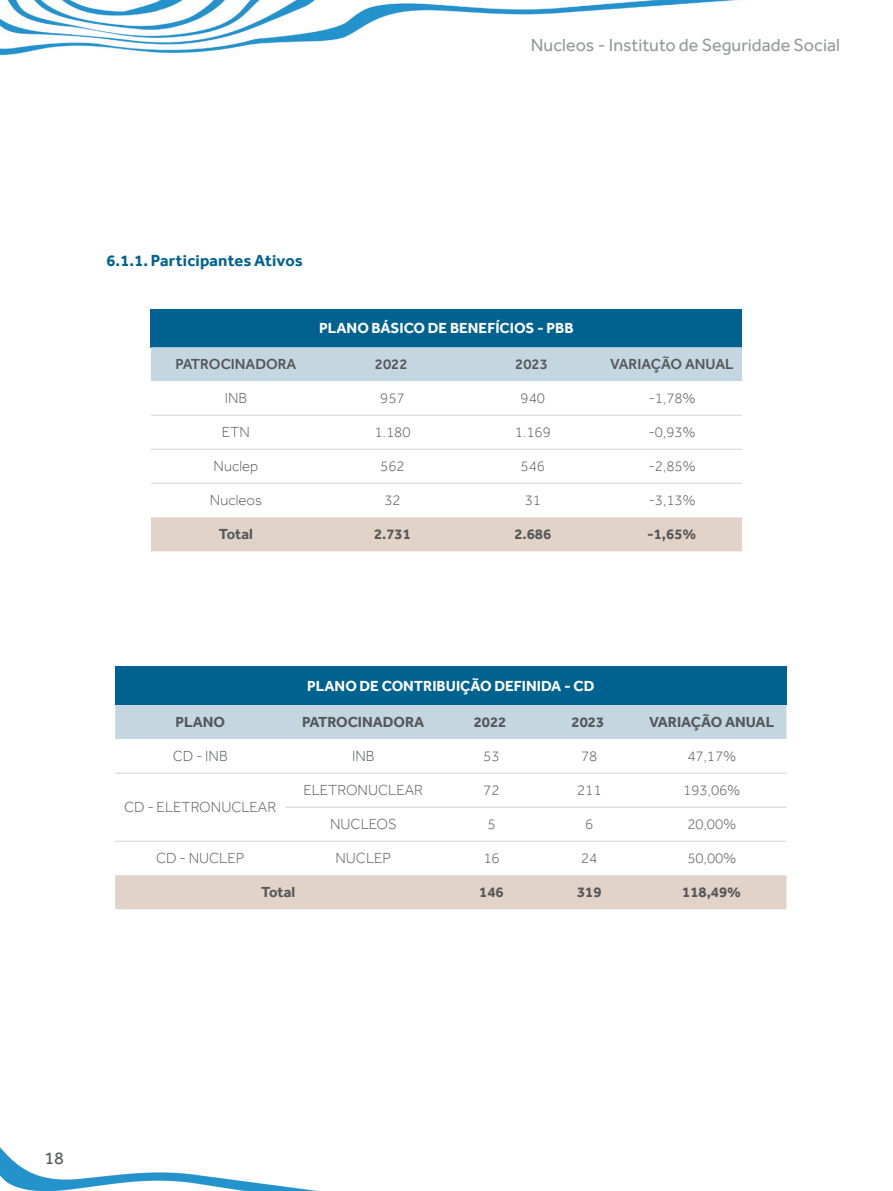
<style>
.page{position:relative;width:893px;height:1191px;background:#fff}
.page>*{position:absolute;margin:0;border:0;box-sizing:border-box;transform-origin:0 0}
.t1{font:18px "Effra";color:#97999c}
.t2{font:18px "Effra";color:#57585a}
.t3{font:700 16.5px "Effra";letter-spacing:.01em;color:#00628f}
.t4{font:300 15px "Effra";color:#57585a}
.t5{font:700 15px "Effra";color:#57585a}
.t6{font:700 15px "Effra";color:#fff}
.t7{font:500 15px "Effra";color:#57585a}
</style>
<div class="page">
<img style="left:0;top:0;width:742px;height:552px">
<img style="left:0;top:1147px;width:318px;height:44px">
<div style="left:151px;top:309px;width:591px;height:38px;background:#00628f"></div>
<div style="left:151px;top:347px;width:591px;height:34px;background:#c4d7e1"></div>
<svg style="left:151px;top:381px;width:591px;height:136px"></svg>
<div style="left:151px;top:517px;width:591px;height:34px;background:#e1d3c7"></div>
<hr style="left:151px;top:415px;width:170px;height:1px;background:#d1d2d4">
<hr style="left:321px;top:415px;width:140px;height:1px;background:#d1d2d4">
<hr style="left:461px;top:415px;width:141px;height:1px;background:#d1d2d4">
<hr style="left:602px;top:415px;width:140px;height:1px;background:#d1d2d4">
<hr style="left:151px;top:449px;width:170px;height:1px;background:#d1d2d4">
<hr style="left:321px;top:449px;width:140px;height:1px;background:#d1d2d4">
<hr style="left:461px;top:449px;width:141px;height:1px;background:#d1d2d4">
<hr style="left:602px;top:449px;width:140px;height:1px;background:#d1d2d4">
<hr style="left:151px;top:483px;width:170px;height:1px;background:#d1d2d4">
<hr style="left:321px;top:483px;width:140px;height:1px;background:#d1d2d4">
<hr style="left:461px;top:483px;width:141px;height:1px;background:#d1d2d4">
<hr style="left:602px;top:483px;width:140px;height:1px;background:#d1d2d4">
<div style="left:115px;top:667px;width:671px;height:38px;background:#00628f"></div>
<div style="left:115px;top:705px;width:671px;height:34px;background:#c4d7e1"></div>
<svg style="left:115px;top:772px;width:671px;height:69px"></svg>
<div style="left:115px;top:875px;width:671px;height:34px;background:#e1d3c7"></div>
<hr style="left:115px;top:773px;width:170px;height:1px;background:#d1d2d4">
<hr style="left:285px;top:773px;width:156px;height:1px;background:#d1d2d4">
<hr style="left:441px;top:773px;width:98px;height:1px;background:#d1d2d4">
<hr style="left:539px;top:773px;width:98px;height:1px;background:#d1d2d4">
<hr style="left:637px;top:773px;width:149px;height:1px;background:#d1d2d4">
<hr style="left:285px;top:807px;width:156px;height:1px;background:#d1d2d4">
<hr style="left:441px;top:807px;width:98px;height:1px;background:#d1d2d4">
<hr style="left:539px;top:807px;width:98px;height:1px;background:#d1d2d4">
<hr style="left:637px;top:807px;width:149px;height:1px;background:#d1d2d4">
<hr style="left:115px;top:841px;width:170px;height:1px;background:#d1d2d4">
<hr style="left:285px;top:841px;width:156px;height:1px;background:#d1d2d4">
<hr style="left:441px;top:841px;width:98px;height:1px;background:#d1d2d4">
<hr style="left:539px;top:841px;width:98px;height:1px;background:#d1d2d4">
<hr style="left:637px;top:841px;width:149px;height:1px;background:#d1d2d4">
<p class="t1" style="left:531px;top:34px;width:310px">Nucleos - Instituto de Seguridade Social</p>
<p class="t3" style="left:106px;top:250px;width:198px">6.1.1. Participantes Ativos</p>
<p class="t6" style="left:319px;top:319px;width:256px">PLANO BÁSICO DE BENEFÍCIOS - PBB</p>
<p class="t7" style="left:176px;top:355px;width:122px">PATROCINADORA</p>
<p class="t7" style="left:375px;top:355px;width:34px">2022</p>
<p class="t7" style="left:515px;top:355px;width:34px">2023</p>
<p class="t7" style="left:610px;top:355px;width:125px">VARIAÇÃO ANUAL</p>
<p class="t4" style="left:225px;top:389px;width:24px">INB</p>
<p class="t4" style="left:380px;top:389px;width:26px">957</p>
<p class="t4" style="left:521px;top:389px;width:26px">940</p>
<p class="t4" style="left:648px;top:389px;width:48px">-1,78%</p>
<p class="t4" style="left:222px;top:423px;width:30px">ETN</p>
<p class="t4" style="left:375px;top:423px;width:37px">1.180</p>
<p class="t4" style="left:515px;top:423px;width:37px">1.169</p>
<p class="t4" style="left:648px;top:423px;width:48px">-0,93%</p>
<p class="t4" style="left:214px;top:457px;width:46px">Nuclep</p>
<p class="t4" style="left:380px;top:457px;width:26px">562</p>
<p class="t4" style="left:521px;top:457px;width:26px">546</p>
<p class="t4" style="left:648px;top:457px;width:48px">-2,85%</p>
<p class="t4" style="left:210px;top:491px;width:53px">Nucleos</p>
<p class="t4" style="left:384px;top:491px;width:18px">32</p>
<p class="t4" style="left:525px;top:491px;width:18px">31</p>
<p class="t4" style="left:648px;top:491px;width:48px">-3,13%</p>
<p class="t5" style="left:219px;top:525px;width:35px">Total</p>
<p class="t5" style="left:374px;top:525px;width:38px">2.731</p>
<p class="t5" style="left:514px;top:525px;width:38px">2.686</p>
<p class="t5" style="left:647px;top:525px;width:51px">-1,65%</p>
<p class="t6" style="left:307px;top:677px;width:289px">PLANO DE CONTRIBUIÇÃO DEFINIDA - CD</p>
<p class="t5" style="left:175px;top:713px;width:51px">PLANO</p>
<p class="t5" style="left:302px;top:713px;width:124px">PATROCINADORA</p>
<p class="t5" style="left:474px;top:713px;width:34px">2022</p>
<p class="t5" style="left:572px;top:713px;width:34px">2023</p>
<p class="t5" style="left:649px;top:713px;width:126px">VARIAÇÃO ANUAL</p>
<p class="t4" style="left:173px;top:747px;width:56px">CD - INB</p>
<p class="t4" style="left:352px;top:747px;width:24px">INB</p>
<p class="t4" style="left:483px;top:747px;width:18px">53</p>
<p class="t4" style="left:581px;top:747px;width:18px">78</p>
<p class="t4" style="left:687px;top:747px;width:50px">47,17%</p>
<p class="t4" style="left:124px;top:798px;width:154px">CD - ELETRONUCLEAR</p>
<p class="t4" style="left:303px;top:781px;width:121px">ELETRONUCLEAR</p>
<p class="t4" style="left:483px;top:781px;width:18px">72</p>
<p class="t4" style="left:577px;top:781px;width:26px">211</p>
<p class="t4" style="left:683px;top:781px;width:58px">193,06%</p>
<p class="t4" style="left:330px;top:815px;width:68px">NUCLEOS</p>
<p class="t4" style="left:487px;top:815px;width:10px">5</p>
<p class="t4" style="left:585px;top:815px;width:10px">6</p>
<p class="t4" style="left:687px;top:815px;width:50px">20,00%</p>
<p class="t4" style="left:156px;top:849px;width:90px">CD - NUCLEP</p>
<p class="t4" style="left:335px;top:849px;width:57px">NUCLEP</p>
<p class="t4" style="left:483px;top:849px;width:18px">16</p>
<p class="t4" style="left:581px;top:849px;width:18px">24</p>
<p class="t4" style="left:687px;top:849px;width:50px">50,00%</p>
<p class="t5" style="left:261px;top:883px;width:35px">Total</p>
<p class="t5" style="left:479px;top:883px;width:26px">146</p>
<p class="t5" style="left:577px;top:883px;width:26px">319</p>
<p class="t5" style="left:682px;top:883px;width:60px">118,49%</p>
<p class="t2" style="left:44px;top:1147px;width:21px">18</p>
</div>
